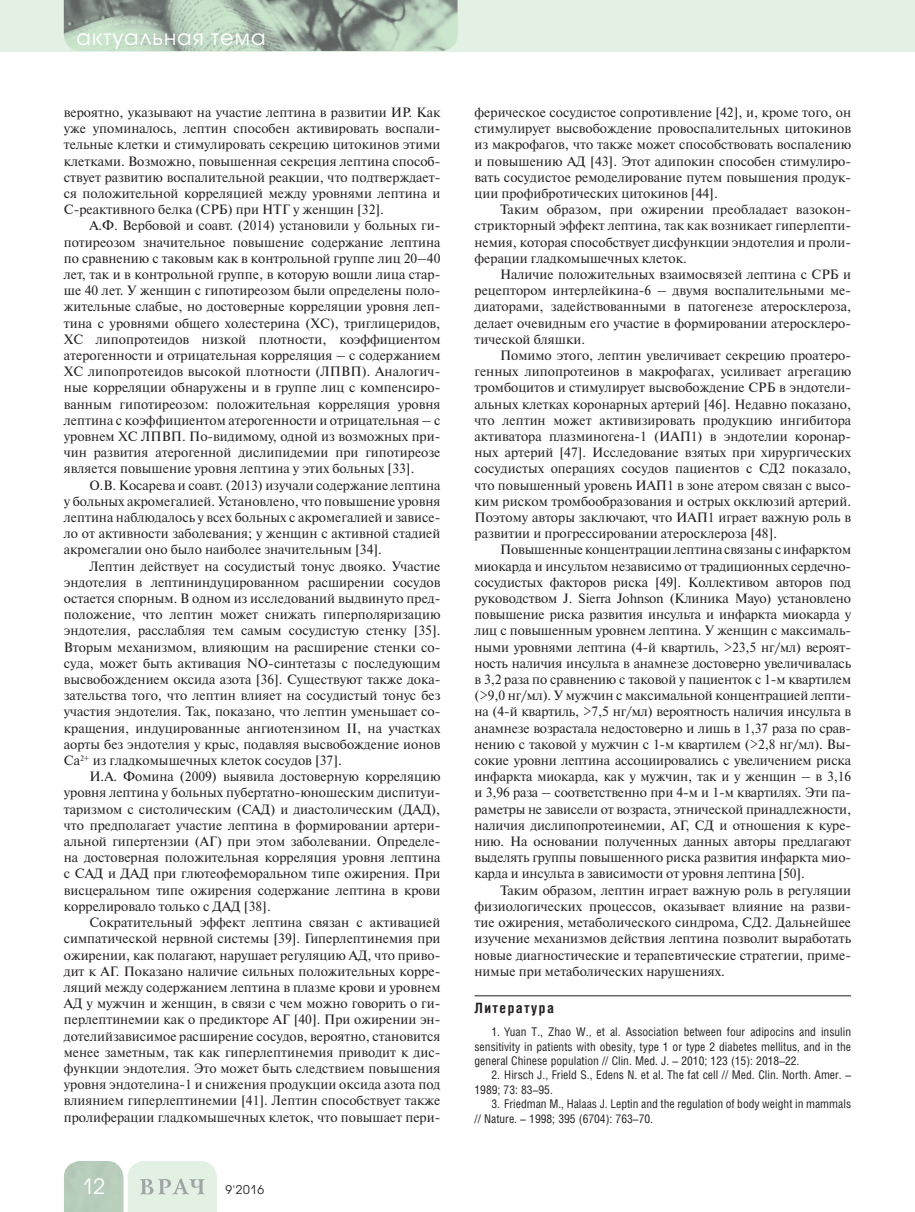
<style>
.page{position:relative;width:915px;height:1212px;background:#fff}
.page>*{position:absolute;margin:0;border:0;box-sizing:border-box;transform-origin:0 0}
.t1{font:21px "Avant Garde Gothic C";letter-spacing:.05em;color:#fff}
.t2{font:700 14.25px "Helios Cond";letter-spacing:.1em;color:#231f20}
.t3{font:13.5px/16.2px "Newton C";color:#231f20;text-align:justify}
.t4{font:12px/14.4px "Helios Cond";color:#231f20}
.t5{font:12px "Avant Garde Gothic C";color:#231f20}
</style>
<div class="page">
<div style="left:0;top:0;width:914px;height:51px;background:#e2f1e3"></div>
<svg style="left:64px;top:1161px;width:153px;height:51px"></svg>
<img style="left:64px;top:0;width:393px;height:51px">
<hr style="left:474px;top:995px;width:376px;height:1px;background:#231f20">
<h1 class="t1" style="left:77px;top:27px;width:190px">актуальная тема</h1>
<p class="t3" style="left:64px;top:106px;width:378px">вероятно, указывают на участие лептина в развитии ИР. Как уже упоминалось, лептин способен активировать воспали&shy;тельные клетки и стимулировать секрецию цитокинов этими клетками. Возможно, повышенная секреция лептина способ&shy;ствует развитию воспалительной реакции, что подтверждает&shy;ся положительной корреляцией между уровнями лептина и С-реактивного белка (СРБ) при НТГ у женщин [32].</p>
<p class="t3" style="left:64px;top:219px;width:378px;text-indent:26px">А.Ф. Вербовой и соавт. (2014) установили у больных ги&shy;потиреозом значительное повышение содержание лептина по сравнению с таковым как в контрольной группе лиц 20–40 лет, так и в контрольной группе, в которую вошли лица стар&shy;ше 40 лет. У женщин с гипотиреозом были определены поло&shy;жительные слабые, но достоверные корреляции уровня леп&shy;тина с уровнями oбщего хoлecтeрина (ХС), триглицeридов, ХС липопротеидов низкой плотности, кoэффициeнтoм aтeрoгeннocти и oтрицaтeльнaя кoррeляция – с cодержанием ХС липопротеидов высокой плотности (ЛПВП). Аналогич&shy;ные корреляции обнаружены и в группe лиц с компенсиро&shy;ванным гипотиреозом: пoлoжитeльнaя кoррeляция уровня лeптинa c кoэффициeнтoм aтeрoгeннocти и oтрицaтeльнaя – c уровнем ХС ЛПВП. По-видимому, одной из возможных при&shy;чин развития атерогенной дислипидемии при гипотиреозе является повышение уровня лептина у этих больных [33].</p>
<p class="t3" style="left:64px;top:478px;width:378px;text-indent:26px">О.В. Косарева и соавт. (2013) изучали содержание лептина у больных акромегалией. Установлено, что повышение уровня лептина наблюдалось у всех больных с акромегалией и зависе&shy;ло от активности заболевания; у женщин с активной стадией акромегалии оно было наиболее значительным [34].</p>
<p class="t3" style="left:64px;top:559px;width:378px;text-indent:26px">Лептин действует на сосудистый тонус двояко. Участие эндотелия в лептининдуцированном расширении сосудов остается спорным. В одном из исследований выдвинуто пред&shy;положение, что лептин может снижать гиперполяризацию эндотелия, расслабляя тем самым сосудистую стенку [35].<br>Вторым механизмом, влияющим на расширение стенки со&shy;суда, может быть активация NO-синтетазы с последующим высвобождением оксида азота [36]. Существуют также дока&shy;зательства того, что лептин влияет на сосудистый тонус без участия эндотелия. Так, показано, что лептин уменьшает со&shy;кращения, индуцированные ангиотензином II, на участках аорты без эндотелия у крыс, подавляя высвобождение ионов Са<sup>2+</sup> из гладкомышечных клеток сосудов [37].</p>
<p class="t3" style="left:64px;top:770px;width:378px;text-indent:26px">И.А. Фомина (2009) выявила достоверную корреляцию уровня лептина у больных пубертатно-юношеским диспитуи&shy;таризмом с систолическим (САД) и диастолическим (ДАД), что предполагает участие лептина в формировании артери&shy;альной гипертензии (АГ) при этом заболевании. Определе&shy;на достоверная положительная корреляция уровня лептина с САД и ДАД при глютеофеморальном типе ожирения. При висцеральном типе ожирения содержание лептина в крови коррелировало только с ДАД [38].</p>
<p class="t3" style="left:64px;top:916px;width:378px;text-indent:26px">Сократительный эффект лептина связан с активацией симпатической нервной системы [39]. Гиперлептинемия при ожирении, как полагают, нарушает регуляцию АД, что приво&shy;дит к АГ. Показано наличие сильных положительных корре&shy;ляций между содержанием лептина в плазме крови и уровнем АД у мужчин и женщин, в связи с чем можно говорить о ги&shy;перлептинемии как о предикторе АГ [40]. При ожирении эн&shy;дотелийзависимое расширение сосудов, вероятно, становится менее заметным, так как гиперлептинемия приводит к дис&shy;функции эндотелия. Это может быть следствием повышения уровня эндотелина-1 и снижения продукции оксида азота под влиянием гиперлептинемии [41]. Лептин способствует также пролиферации гладкомышечных клеток, что повышает пери-</p>
<h1 class="t1" style="left:82px;top:1177px;width:25px">12</h1>
<p class="t5" style="left:225px;top:1184px;width:40px">9'2016</p>
<p class="t3" style="left:474px;top:106px;width:378px">ферическое сосудистое сопротивление [42], и, кроме того, он стимулирует высвобождение провоспалительных цитокинов из макрофагов, что также может способствовать воспалению и повышению АД [43]. Этот адипокин способен стимулиро&shy;вать сосудистое ремоделирование путем повышения продук&shy;ции профибротических цитокинов [44].</p>
<p class="t3" style="left:474px;top:203px;width:378px;text-indent:26px">Таким образом, при ожирении преобладает вазокон&shy;стрикторный эффект лептина, так как возникает гиперлепти&shy;немия, которая способствует дисфункции эндотелия и проли&shy;ферации гладкомышечных клеток.</p>
<p class="t3" style="left:474px;top:268px;width:378px;text-indent:26px">Наличие положительных взаимосвязей лептина с СРБ и рецептором интерлейкина-6 – двумя воспалительными ме&shy;диаторами, задействованными в патогенезе атеросклероза, делает очевидным его участие в формировании атеросклеро&shy;тической бляшки.</p>
<p class="t3" style="left:474px;top:349px;width:378px;text-indent:26px">Помимо этого, лептин увеличивает секрецию проатеро&shy;генных липопротеинов в макрофагах, усиливает агрегацию тромбоцитов и стимулирует высвобождение СРБ в эндотели&shy;альных клетках коронарных артерий [46]. Недавно показано, что лептин может активизировать продукцию ингибитора активатора плазминогена-1 (ИАП1) в эндотелии коронар&shy;ных артерий [47]. Исследование взятых при хирургических сосудистых операциях сосудов пациентов с СД2 показало, что повышенный уровень ИАП1 в зоне атером связан с высо&shy;ким риском тромбообразования и острых окклюзий артерий.<br>Поэтому авторы заключают, что ИАП1 играет важную роль в развитии и прогрессировании атеросклероза [48].</p>
<p class="t3" style="left:474px;top:543px;width:378px;text-indent:26px">Повышенные концентрации лептина связаны с инфарктом миокарда и инсультом независимо от традиционных сердечно&shy;сосудистых факторов риска [49]. Коллективом авторов под руководством J. Sierra Johnson (Клиника Mayo) установлено повышение риска развития инсульта и инфаркта миокарда у лиц с повышенным уровнем лептина. У женщин с максималь&shy;ными уровнями лептина (4-й квартиль, &gt;23,5 нг/мл) вероят&shy;ность наличия инсульта в анамнезе достоверно увеличивалась в 3,2 раза по сравнению с таковой у пациенток с 1-м квартилем (&gt;9,0 нг/мл). У мужчин с максимальной концентрацией лепти&shy;на (4-й квартиль, &gt;7,5 нг/мл) вероятность наличия инсульта в анамнезе возрастала недостоверно и лишь в 1,37 раза по срав&shy;нению с таковой у мужчин с 1-м квартилем (&gt;2,8 нг/мл). Вы&shy;сокие уровни лептина ассоциировались с увеличением риска инфаркта миокарда, как у мужчин, так и у женщин – в 3,16 и 3,96 раза – соответственно при 4-м и 1-м квартилях. Эти па&shy;раметры не зависели от возраста, этнической принадлежности, наличия дислипопротеинемии, АГ, СД и отношения к куре&shy;нию. На основании полученных данных авторы предлагают выделять группы повышенного риска развития инфаркта мио&shy;карда и инсульта в зависимости от уровня лептина [50].</p>
<p class="t3" style="left:474px;top:883px;width:378px;text-indent:26px">Таким образом, лептин играет важную роль в регуляции физиологических процессов, оказывает влияние на разви&shy;тие ожирения, метаболического синдрома, СД2. Дальнейшее изучение механизмов действия лептина позволит выработать новые диагностические и терапевтические стратегии, приме&shy;нимые при метаболических нарушениях.</p>
<p class="t2" style="left:474px;top:1002px;width:81px">Литература</p>
<p class="t4" style="left:474px;top:1026px;width:378px;text-align:justify;text-indent:17px">1. Yuan Т., Zhao W., et al. Association between four adipocins and insulin sensitivity in patients with obesity, type 1 or type 2 diabetes mellitus, and in the general Chinese population // Clin. Med. J. – 2010; 123 (15): 2018–22.</p>
<p class="t4" style="left:474px;top:1069px;width:378px;text-indent:17px">2. Hirsch J., Frield S., Edens N. et al. The fat cell // Med. Clin. North. Amer. –<br>1989; 73: 83–95.</p>
<p class="t4" style="left:474px;top:1098px;width:378px;text-indent:17px">3. Friedman М., Halaas J. Leptin and the regulation of body weight in mammals // Nature. – 1998; 395 (6704): 763–70.</p>
</div>
